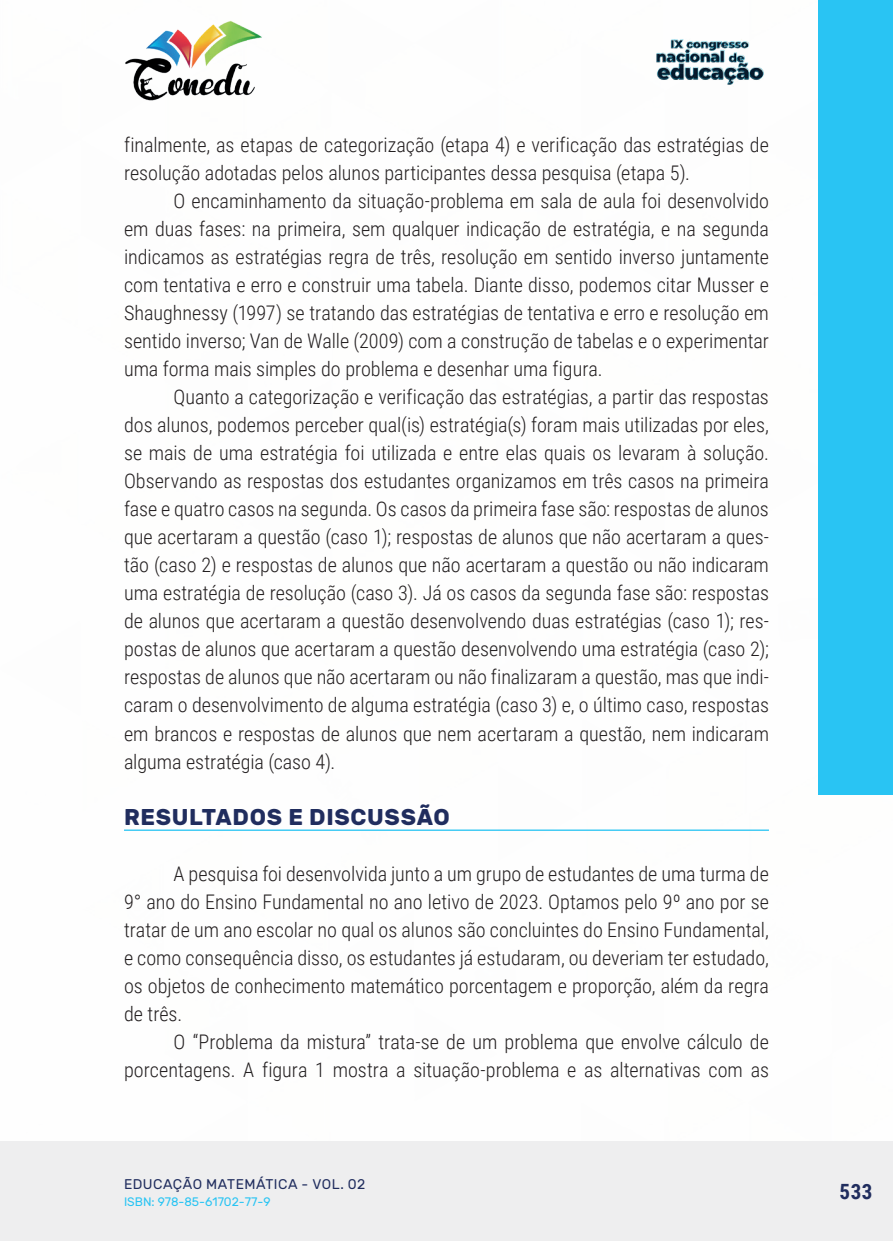
<style>
.page{position:relative;width:893px;height:1241px;background:#fff}
.page>*{position:absolute;margin:0;border:0;box-sizing:border-box;transform-origin:0 0}
._10_SUBTITULO{font:700 22.75px "Rubik";letter-spacing:.03em;color:#202d5e}
.t1{font:700 21px "Roboto Condensed";color:#202d5e}
._9_CORPO{font:300 20.12px/28px "Roboto Condensed";color:#231f20;text-align:justify}
.t2{font:14px "Rubik";letter-spacing:.035em;color:#202d5e}
.t3{font:12.25px "Rubik";color:#29c4f3}
</style>
<div class="page">
<div style="left:0;top:1141px;width:893px;height:99px;background:#eeeeef"></div>
<div style="left:819px;top:0;width:74px;height:794px;background:#29c4f3"></div>
<img style="left:125px;top:20px;width:137px;height:81px">
<img style="left:656px;top:39px;width:108px;height:46px">
<hr style="left:124px;top:829px;width:645px;height:1px;background:#29c4f3">
<p class="_9_CORPO" style="left:124px;top:130px;width:646px">finalmente, as etapas de categorização (etapa 4) e verificação das estratégias de resolução adotadas pelos alunos participantes dessa pesquisa (etapa 5).</p>
<p class="_9_CORPO" style="left:124px;top:186px;width:646px;text-indent:50px">O encaminhamento da situação-problema em sala de aula foi desenvolvido em duas fases: na primeira, sem qualquer indicação de estratégia, e na segunda indicamos as estratégias regra de três, resolução em sentido inverso juntamente com tentativa e erro e construir uma tabela. Diante disso, podemos citar Musser e Shaughnessy (1997) se tratando das estratégias de tentativa e erro e resolução em sentido inverso; Van de Walle (2009) com a construção de tabelas e o experimentar uma forma mais simples do problema e desenhar uma figura.</p>
<p class="_9_CORPO" style="left:124px;top:382px;width:646px;text-indent:50px">Quanto a categorização e verificação das estratégias, a partir das respostas dos alunos, podemos perceber qual(is) estratégia(s) foram mais utilizadas por eles, se mais de uma estratégia foi utilizada e entre elas quais os levaram à solução.<br>Observando as respostas dos estudantes organizamos em três casos na primeira fase e quatro casos na segunda. Os casos da primeira fase são: respostas de alunos que acertaram a questão (caso 1); respostas de alunos que não acertaram a ques&shy;tão (caso 2) e respostas de alunos que não acertaram a questão ou não indicaram uma estratégia de resolução (caso 3). Já os casos da segunda fase são: respostas de alunos que acertaram a questão desenvolvendo duas estratégias (caso 1); res&shy;postas de alunos que acertaram a questão desenvolvendo uma estratégia (caso 2); respostas de alunos que não acertaram ou não finalizaram a questão, mas que indi&shy;caram o desenvolvimento de alguma estratégia (caso 3) e, o último caso, respostas em brancos e respostas de alunos que nem acertaram a questão, nem indicaram alguma estratégia (caso 4).</p>
<p class="_10_SUBTITULO" style="left:124px;top:803px;width:327px">RESULTADOS E DISCUSSÃO</p>
<p class="_9_CORPO" style="left:124px;top:858px;width:646px;text-indent:50px">A pesquisa foi desenvolvida junto a um grupo de estudantes de uma turma de 9° ano do Ensino Fundamental no ano letivo de 2023. Optamos pelo 9º ano por se tratar de um ano escolar no qual os alunos são concluintes do Ensino Fundamental, e como consequência disso, os estudantes já estudaram, ou deveriam ter estudado, os objetos de conhecimento matemático porcentagem e proporção, além da regra de três.</p>
<p class="_9_CORPO" style="left:124px;top:1026px;width:646px;text-align:right">O “Problema da mistura” trata-se de um problema que envolve cálculo de porcentagens. A figura 1 mostra a situação-problema e as alternativas com as</p>
<p class="t2" style="left:124px;top:1175px;width:243px">EDUCAÇÃO MATEMÁTICA - VOL. 02</p>
<p class="t3" style="left:124px;top:1194px;width:148px">ISBN: 978-85-61702-77-9</p>
<p class="t1" style="left:839px;top:1176px;width:34px">533</p>
</div>
